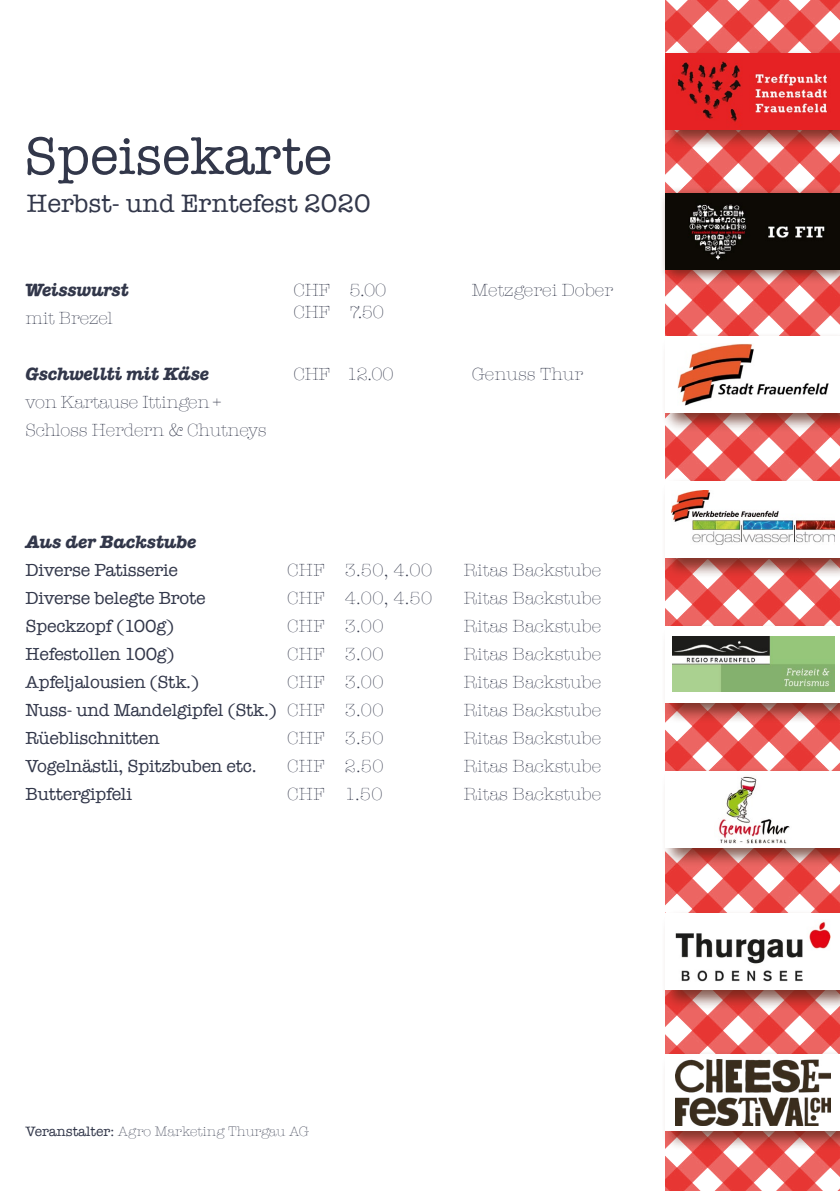
<style>
.page{position:relative;width:840px;height:1191px;background:#fff}
.page>*{position:absolute;margin:0;border:0;box-sizing:border-box;transform-origin:0 0}
.t1{font:54px "American Typewriter";color:#32374a}
.t2{font:26px "American Typewriter";color:#32374a}
.t3{font:300 18px/28px "American Typewriter";color:#32374a}
.t4{font:18px/28px "American Typewriter";letter-spacing:-.01em;color:#32374a}
.t5{font:italic 700 18px "American Typewriter Std";letter-spacing:-.01em;color:#32374a}
.t6{font:300 18px/28px "American Typewriter";letter-spacing:.025em;color:#32374a}
.t7{font:300 14px "American Typewriter";color:#32374a}
.s1{font-family:"American Typewriter Std";font-weight:700;font-style:italic}
.s2{font-weight:400}
</style>
<div class="page">
<img style="left:665px;top:0;width:174px;height:1191px">
<div style="left:661px;top:477px;width:178px;height:101px;background:#5b2215;opacity:.76"></div>
<div style="left:665px;top:482px;width:174px;height:76px;background:#fff"></div>
<img style="left:671px;top:490px;width:163px;height:54px">
<div style="left:661px;top:332px;width:178px;height:101px;background:#5b2215;opacity:.76"></div>
<div style="left:665px;top:336px;width:174px;height:77px;background:#fff"></div>
<img style="left:677px;top:344px;width:150px;height:61px">
<div style="left:661px;top:909px;width:178px;height:101px;background:#5b2215;opacity:.76"></div>
<div style="left:665px;top:913px;width:174px;height:77px;background:#fff"></div>
<img style="left:675px;top:921px;width:154px;height:61px">
<div style="left:661px;top:1049px;width:178px;height:101px;background:#5b2215;opacity:.76"></div>
<div style="left:665px;top:1054px;width:174px;height:76px;background:#fff"></div>
<img style="left:675px;top:1060px;width:154px;height:65px">
<div style="left:661px;top:622px;width:178px;height:101px;background:#5b2215;opacity:.76"></div>
<div style="left:665px;top:626px;width:174px;height:77px;background:#fff"></div>
<img style="left:672px;top:636px;width:161px;height:55px">
<div style="left:658px;top:186px;width:181px;height:98px;background:#5b2215;opacity:.76"></div>
<img style="left:665px;top:193px;width:174px;height:76px">
<div style="left:661px;top:767px;width:178px;height:100px;background:#5b2215;opacity:.76"></div>
<div style="left:665px;top:771px;width:174px;height:76px;background:#fff"></div>
<img style="left:718px;top:776px;width:72px;height:67px">
<div style="left:661px;top:49px;width:178px;height:101px;background:#5b2215;opacity:.76"></div>
<img style="left:665px;top:53px;width:174px;height:76px">
<p class="t1" style="left:24px;top:115px;width:309px">Speisekarte</p>
<p class="t2" style="left:27px;top:183px;width:345px">Herbst- und Erntefest 2020</p>
<p class="t5" style="left:26px;top:278px;width:105px">Weisswurst</p>
<p class="t3" style="left:26px;top:303px;width:89px">mit Brezel</p>
<p class="t5" style="left:26px;top:362px;width:185px">Gschwellti mit Käse</p>
<p class="t3" style="left:26px;top:387px;width:242px">von Kartause Ittingen +<br>Schloss Herdern &amp; Chutneys</p>
<p class="t3" style="left:293px;top:275px;width:94px">CHF 5.00</p>
<p class="t3" style="left:293px;top:297px;width:92px">CHF 7.50</p>
<p class="t3" style="left:293px;top:359px;width:102px">CHF 12.00</p>
<p class="t3" style="left:471px;top:275px;width:143px">Metzgerei Dober</p>
<p class="t3" style="left:471px;top:359px;width:113px">Genuss Thur</p>
<p class="t4" style="left:26px;top:527px;width:172px"><span class="s1">Aus der Backstube<br></span>Diverse Patisserie</p>
<p class="t4" style="left:26px;top:583px;width:182px">Diverse belegte Brote</p>
<p class="t4" style="left:26px;top:611px;width:150px">Speckzopf (100g)</p>
<p class="t4" style="left:26px;top:639px;width:151px">Hefestollen 100g)</p>
<p class="t4" style="left:26px;top:667px;width:175px">Apfeljalousien (Stk.)</p>
<p class="t4" style="left:26px;top:695px;width:253px">Nuss- und Mandelgipfel (Stk.)</p>
<p class="t4" style="left:26px;top:723px;width:135px">Rüeblischnitten</p>
<p class="t4" style="left:26px;top:751px;width:233px">Vogelnästli, Spitzbuben etc.</p>
<p class="t4" style="left:26px;top:779px;width:108px">Buttergipfeli</p>
<p class="t3" style="left:287px;top:555px;width:147px">CHF 3.50, 4.00</p>
<p class="t6" style="left:287px;top:583px;width:147px">CHF 4.00, 4.50<br>CHF 3.00</p>
<p class="t3" style="left:287px;top:639px;width:98px">CHF 3.00</p>
<p class="t3" style="left:287px;top:667px;width:98px">CHF 3.00</p>
<p class="t3" style="left:287px;top:695px;width:98px">CHF 3.00</p>
<p class="t3" style="left:287px;top:723px;width:98px">CHF 3.50</p>
<p class="t3" style="left:287px;top:751px;width:98px">CHF 2.50</p>
<p class="t3" style="left:287px;top:779px;width:97px">CHF 1.50</p>
<p class="t3" style="left:463px;top:555px;width:139px">Ritas Backstube</p>
<p class="t3" style="left:463px;top:583px;width:139px">Ritas Backstube</p>
<p class="t3" style="left:463px;top:611px;width:139px">Ritas Backstube</p>
<p class="t3" style="left:463px;top:639px;width:139px">Ritas Backstube</p>
<p class="t3" style="left:463px;top:667px;width:139px">Ritas Backstube</p>
<p class="t3" style="left:463px;top:695px;width:139px">Ritas Backstube</p>
<p class="t3" style="left:463px;top:723px;width:139px">Ritas Backstube</p>
<p class="t3" style="left:463px;top:751px;width:139px">Ritas Backstube</p>
<p class="t3" style="left:463px;top:779px;width:139px">Ritas Backstube</p>
<p class="t7" style="left:26px;top:1121px;width:285px"><span class="s2">Veranstalter:</span> Agro Marketing Thurgau AG</p>
</div>
